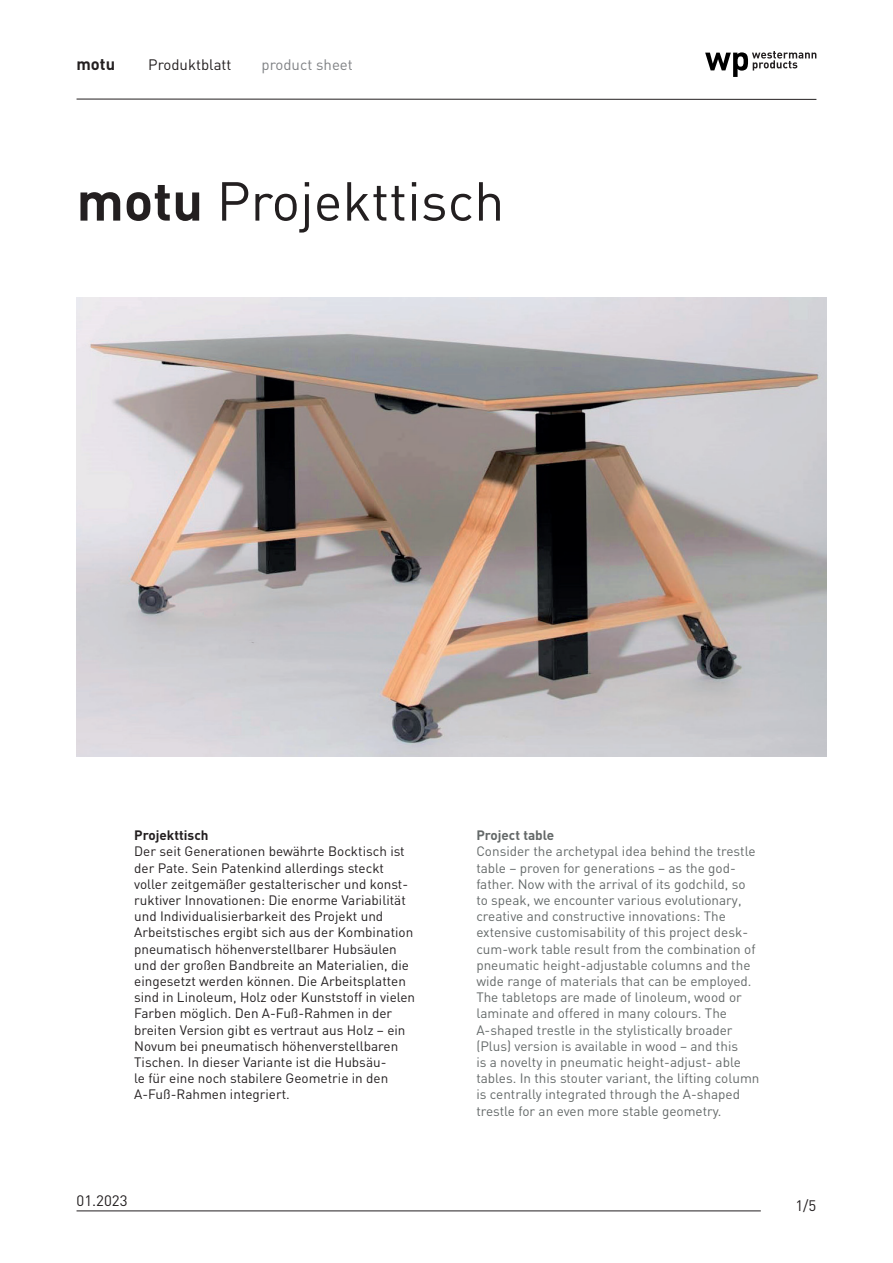
<style>
.page{position:relative;width:893px;height:1263px;background:#fff}
.page>*{position:absolute;margin:0;border:0;box-sizing:border-box;transform-origin:0 0}
.t1{font:54px "DIN";color:#231f20}
.t2{font:700 16.5px "DIN";color:#231f20}
.t3{font:15px "DIN";color:#231f20}
.t4{font:15px "DIN";color:#808285}
.t5{font:13.5px/16.2px "DIN";color:#646969}
.t6{font:13.5px/16.2px "DIN";color:#231f20}
.t7{font:700 13.5px "DIN";color:#231f20}
.t8{font:700 13.5px "DIN";color:#646969}
.s1{font-weight:700}
</style>
<div class="page">
<img style="left:77px;top:298px;width:749px;height:459px">
<svg style="left:705px;top:51px;width:111px;height:26px"></svg>
<hr style="left:77px;top:99px;width:739px;height:1px;background:#231f20">
<hr style="left:77px;top:1210px;width:684px;height:1px;background:#231f20">
<p class="t2" style="left:77px;top:54px;width:40px">motu</p>
<p class="t3" style="left:148px;top:56px;width:85px">Produktblatt</p>
<p class="t4" style="left:262px;top:56px;width:93px">product sheet</p>
<h1 class="t1" style="left:77px;top:167px;width:429px"><span class="s1">motu</span> Projekttisch</h1>
<p class="t7" style="left:134px;top:826px;width:76px">Projekttisch</p>
<p class="t6" style="left:134px;top:843px;width:283px">Der seit Generationen bewährte Bocktisch ist der Pate. Sein Patenkind allerdings steckt voller zeitgemäßer gestalterischer und konst&shy;ruktiver Innovationen: Die enorme Variabilität und Individualisierbarkeit des Projekt und Arbeitstisches ergibt sich aus der Kombination pneumatisch höhenverstellbarer Hubsäulen und der großen Bandbreite an Materialien, die eingesetzt werden können. Die Arbeitsplatten sind in Linoleum, Holz oder Kunststoff in vielen Farben möglich. Den A-Fuß-Rahmen in der breiten Version gibt es vertraut aus Holz – ein Novum bei pneumatisch höhenverstellbaren Tischen. In dieser Variante ist die Hubsäu-<br>le für eine noch stabilere Geometrie in den A-Fuß-Rahmen integriert.</p>
<p class="t3" style="left:77px;top:1191px;width:53px">01.2023</p>
<p class="t8" style="left:476px;top:826px;width:79px">Project table</p>
<p class="t5" style="left:476px;top:843px;width:285px">Consider the archetypal idea behind the trestle table – proven for generations – as the god&shy;father. Now with the arrival of its godchild, so to speak, we encounter various evolutionary, creative and constructive innovations: The extensive customisability of this project desk&shy;cum-work table result from the combination of pneumatic height-adjustable columns and the wide range of materials that can be employed.<br>The tabletops are made of linoleum, wood or laminate and offered in many colours. The A-shaped trestle in the stylistically broader (Plus) version is available in wood – and this<br>is a novelty in pneumatic height-adjust- able tables. In this stouter variant, the lifting column is centrally integrated through the A-shaped trestle for an even more stable geometry.</p>
<p class="t3" style="left:795px;top:1196px;width:22px">1/5</p>
</div>
